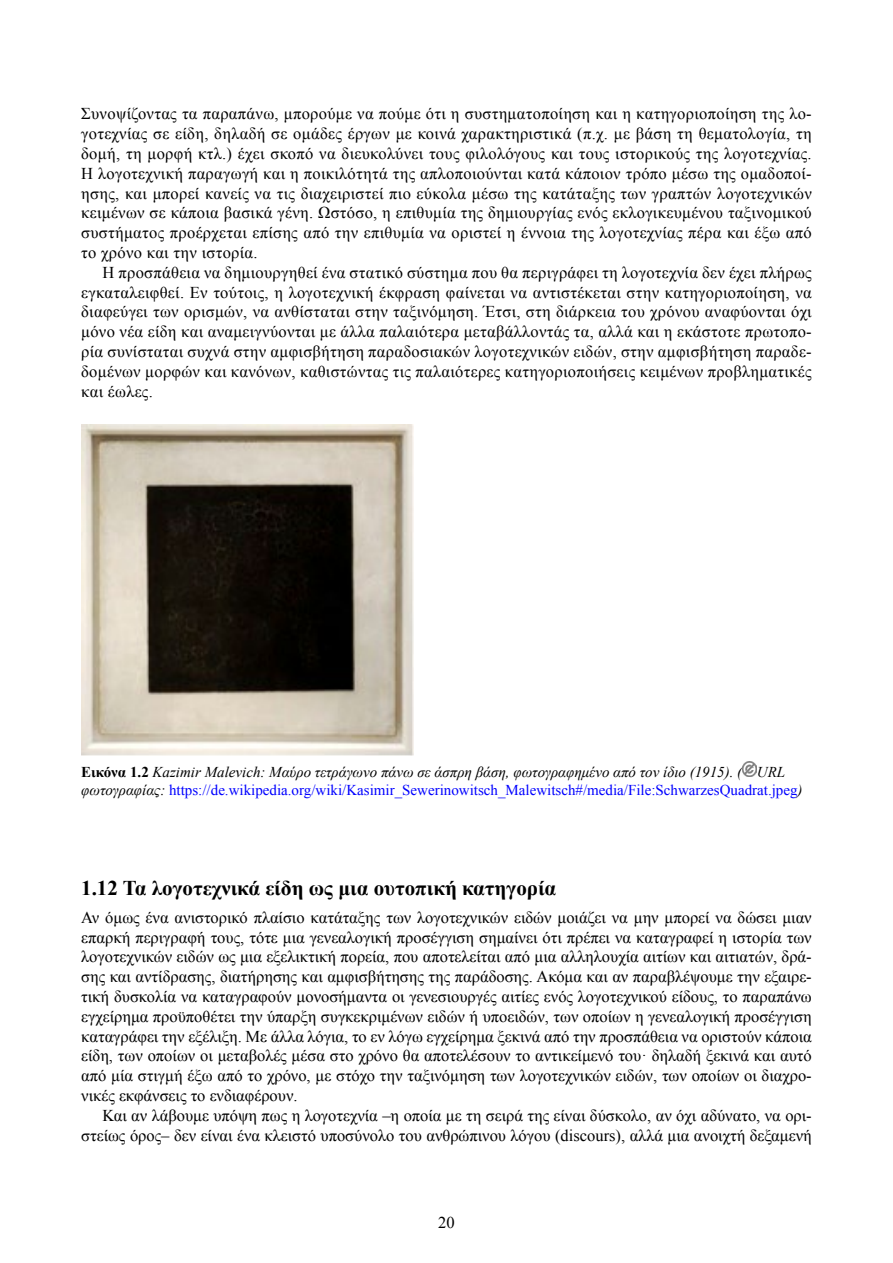
<style>
.page{position:relative;width:893px;height:1263px;background:#fff}
.page>*{position:absolute;margin:0;border:0;box-sizing:border-box;transform-origin:0 0}
.t1{font:700 21px "Times New Roman";color:#000}
.t2{font:16.5px/19.8px "Times New Roman";color:#000;text-align:justify}
.t3{font:15px/18px "Times New Roman";color:#00f}
.s1{font-weight:700;color:#000}
.s2{font-style:italic;color:#000}
</style>
<div class="page">
<img style="left:742px;top:762px;width:15px;height:14px">
<img style="left:81px;top:424px;width:333px;height:332px">
<p class="t2" style="left:81px;top:103px;width:732px">Συνοψίζοντας τα παραπάνω, μπορούμε να πούμε ότι η συστηματοποίηση και η κατηγοριοποίηση της λο&shy;γοτεχνίας σε είδη, δηλαδή σε ομάδες έργων με κοινά χαρακτηριστικά (π.χ. με βάση τη θεματολογία, τη δομή, τη μορφή κτλ.) έχει σκοπό να διευκολύνει τους φιλολόγους και τους ιστορικούς της λογοτεχνίας.<br>Η λογοτεχνική παραγωγή και η ποικιλότητά της απλοποιούνται κατά κάποιον τρόπο μέσω της ομαδοποί&shy;ησης, και μπορεί κανείς να τις διαχειριστεί πιο εύκολα μέσω της κατάταξης των γραπτών λογοτεχνικών κειμένων σε κάποια βασικά γένη. Ωστόσο, η επιθυμία της δημιουργίας ενός εκλογικευμένου ταξινομικού συστήματος προέρχεται επίσης από την επιθυμία να οριστεί η έννοια της λογοτεχνίας πέρα και έξω από το χρόνο και την ιστορία.</p>
<p class="t2" style="left:81px;top:262px;width:732px;text-indent:21px">Η προσπάθεια να δημιουργηθεί ένα στατικό σύστημα που θα περιγράφει τη λογοτεχνία δεν έχει πλήρως εγκαταλειφθεί. Εν τούτοις, η λογοτεχνική έκφραση φαίνεται να αντιστέκεται στην κατηγοριοποίηση, να διαφεύγει των ορισμών, να ανθίσταται στην ταξινόμηση. Έτσι, στη διάρκεια του χρόνου αναφύονται όχι μόνο νέα είδη και αναμειγνύονται με άλλα παλαιότερα μεταβάλλοντάς τα, αλλά και η εκάστοτε πρωτοπο&shy;ρία συνίσταται συχνά στην αμφισβήτηση παραδοσιακών λογοτεχνικών ειδών, στην αμφισβήτηση παραδε&shy;δομένων μορφών και κανόνων, καθιστώντας τις παλαιότερες κατηγοριοποιήσεις κειμένων προβληματικές και έωλες.</p>
<p class="t3" style="left:81px;top:762px;width:723px"><span class="s1">Εικόνα 1.2</span> <span class="s2">Kazimir Malevich: Μαύρο τετράγωνο πάνω σε άσπρη βάση, φωτογραφημένο από τον ίδιο (1915). ( URL φωτογραφίας:</span> https://de.wikipedia.org/wiki/Kasimir_Sewerinowitsch_Malewitsch#/media/File:SchwarzesQuadrat.jpeg<span class="s2">)</span></p>
<p class="t1" style="left:81px;top:872px;width:477px">1.12 Τα λογοτεχνικά είδη ως μια ουτοπική κατηγορία</p>
<p class="t2" style="left:81px;top:907px;width:732px">Αν όμως ένα ανιστορικό πλαίσιο κατάταξης των λογοτεχνικών ειδών μοιάζει να μην μπορεί να δώσει μιαν επαρκή περιγραφή τους, τότε μια γενεαλογική προσέγγιση σημαίνει ότι πρέπει να καταγραφεί η ιστορία των λογοτεχνικών ειδών ως μια εξελικτική πορεία, που αποτελείται από μια αλληλουχία αιτίων και αιτιατών, δρά&shy;σης και αντίδρασης, διατήρησης και αμφισβήτησης της παράδοσης. Ακόμα και αν παραβλέψουμε την εξαιρε&shy;τική δυσκολία να καταγραφούν μονοσήμαντα οι γενεσιουργές αιτίες ενός λογοτεχνικού είδους, το παραπάνω εγχείρημα προϋποθέτει την ύπαρξη συγκεκριμένων ειδών ή υποειδών, των οποίων η γενεαλογική προσέγγιση καταγράφει την εξέλιξη. Με άλλα λόγια, το εν λόγω εγχείρημα ξεκινά από την προσπάθεια να οριστούν κάποια είδη, των οποίων οι μεταβολές μέσα στο χρόνο θα αποτελέσουν το αντικείμενό του· δηλαδή ξεκινά και αυτό από μία στιγμή έξω από το χρόνο, με στόχο την ταξινόμηση των λογοτεχνικών ειδών, των οποίων οι διαχρο&shy;νικές εκφάνσεις το ενδιαφέρουν.</p>
<p class="t2" style="left:81px;top:1105px;width:732px;text-align:right">Και αν λάβουμε υπόψη πως η λογοτεχνία –η οποία με τη σειρά της είναι δύσκολο, αν όχι αδύνατο, να ορι&shy;στείως όρος– δεν είναι ένα κλειστό υποσύνολο του ανθρώπινου λόγου (discours), αλλά μια ανοιχτή δεξαμενή</p>
<p class="t2" style="left:438px;top:1212px;width:18px">20</p>
</div>
